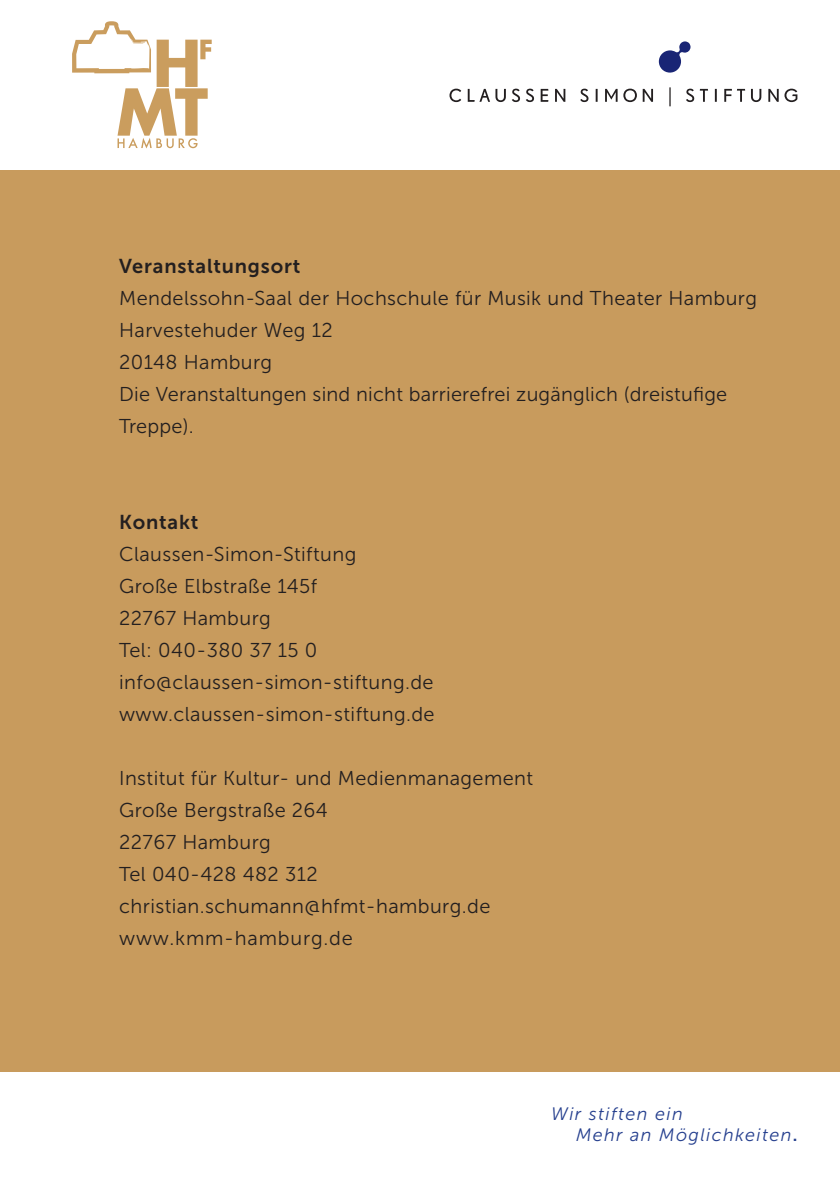
<style>
.page{position:relative;width:840px;height:1191px;background:#fff}
.page>*{position:absolute;margin:0;border:0;box-sizing:border-box;transform-origin:0 0}
.t1{font:20px/32px "Museo Sans 300";letter-spacing:.02em;color:#231f20}
.t2{font:20px "Museo Sans 700";letter-spacing:.04em;color:#231f20}
.t3{font:italic 18px/21.6px "Museo Sans 300";letter-spacing:.075em;color:#253f8e}
.s1{font-family:"Museo Sans 700";font-style:normal}
</style>
<div class="page">
<div style="left:0;top:170px;width:839px;height:901px;background:#c89b5d"></div>
<svg style="left:72px;top:21px;width:139px;height:127px"></svg>
<svg style="left:658px;top:41px;width:32px;height:32px"></svg>
<svg style="left:449px;top:87px;width:348px;height:19px"></svg>
<p class="t2" style="left:119px;top:255px;width:182px">Veranstaltungsort</p>
<p class="t1" style="left:119px;top:282px;width:639px">Mendelssohn-Saal der Hochschule für Musik und Theater Hamburg Harvestehuder Weg 12<br>20148 Hamburg<br>Die Veranstaltungen sind nicht barrierefrei zugänglich (dreistufige Treppe).</p>
<p class="t2" style="left:119px;top:511px;width:81px">Kontakt</p>
<p class="t1" style="left:119px;top:538px;width:317px">Claussen-Simon-Stiftung<br>Große Elbstraße 145f<br>22767 Hamburg<br>Tel: 040-380 37 15 0 info@claussen-simon-stiftung.de www.claussen-simon-stiftung.de</p>
<p class="t1" style="left:119px;top:762px;width:415px">Institut für Kultur- und Medienmanagement<br>Große Bergstraße 264<br>22767 Hamburg<br>Tel 040-428 482 312 christian.schumann@hfmt-hamburg.de www.kmm-hamburg.de</p>
<p class="t3" style="left:576px;top:1102px;width:223px;text-indent:-25px">Wir stiften ein<br>Mehr an Möglichkeiten<span class="s1">.</span></p>
</div>
